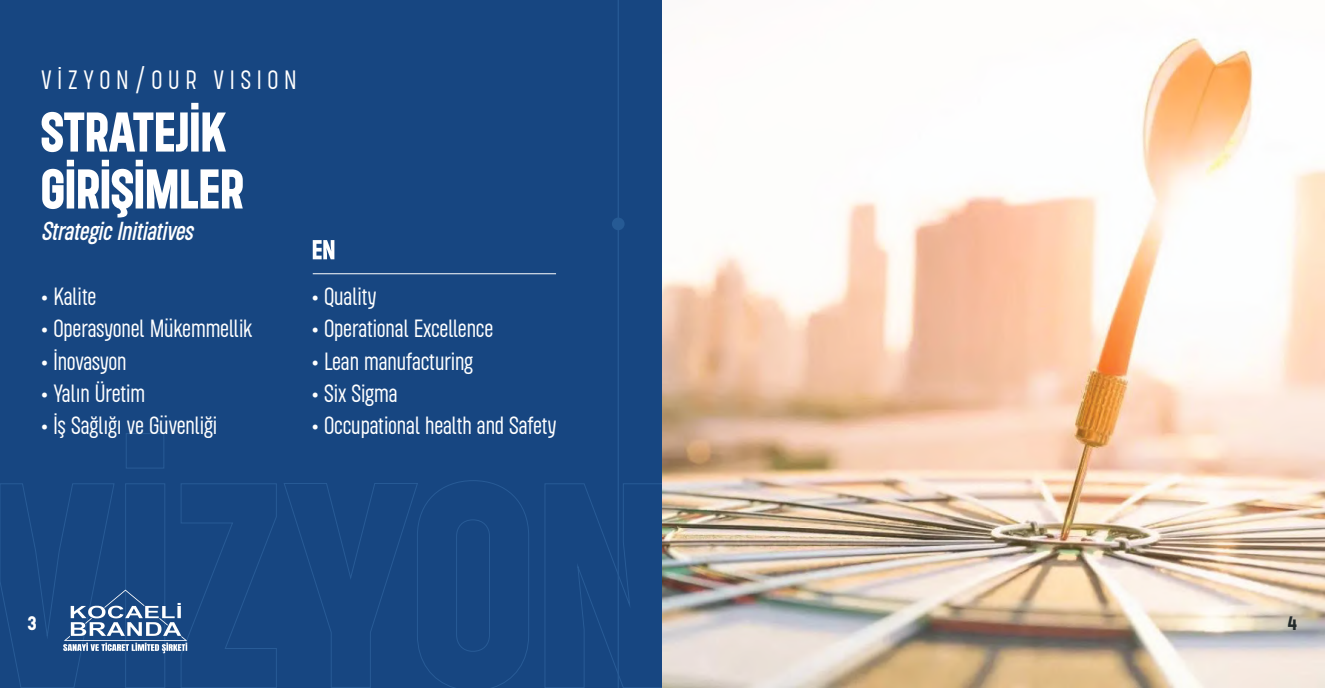
<style>
.page{position:relative;width:1325px;height:688px;background:#fff}
.page>*{position:absolute;margin:0;border:0;box-sizing:border-box;transform-origin:0 0}
.t1{font:700 60.11px/56.9px "Roundkey";color:#fff}
.t2{font:300 28.61px "Roundkey";letter-spacing:.2em;color:#fff}
.t3{font:italic 28px "Roundkey";letter-spacing:-.005em;color:#fff}
.t4{font:300 26.86px/32.2px "Roundkey";letter-spacing:-.005em;color:#fff}
.t5{font:700 21px "Roundkey";color:#fff}
.t6{font:700 21px "Roundkey";color:#222a2b}
.s1{font-family:"Myriad Pro";font-weight:700}
</style>
<div class="page">
<div style="left:0;top:0;width:662px;height:687px;background:#174681"></div>
<svg style="left:284px;top:480px;width:245px;height:207px"></svg>
<svg style="left:544px;top:483px;width:118px;height:204px"></svg>
<img style="left:662px;top:37px;width:662px;height:650px">
<svg style="left:313px;top:240px;width:21px;height:19px"></svg>
<hr style="left:617px;top:0;width:2px;height:687px;background:#285b96">
<div style="left:612px;top:217px;width:12px;height:13px;background:#265a94;border-radius:50%"></div>
<hr style="left:313px;top:273px;width:243px;height:1px;background:#fff">
<svg style="left:0;top:433px;width:277px;height:254px"></svg>
<p class="t2" style="left:41px;top:62px;width:257px">VİZYON/OUR VISION</p>
<h1 class="t1" style="left:41px;top:101px;width:204px">STRATEJİK<br>GİRİŞİMLER</h1>
<p class="t3" style="left:41px;top:214px;width:153px">Strategic Initiatives</p>
<p class="t4" style="left:41px;top:278px;width:213px"><span class="s1">·</span> Kalite<br><span class="s1">·</span> Operasyonel Mükemmellik <span class="s1">·</span> İnovasyon<br><span class="s1">·</span> Yalın Üretim<br><span class="s1">·</span> İş Sağlığı ve Güvenliği</p>
<p class="t4" style="left:312px;top:278px;width:246px"><span class="s1">·</span> Quality<br><span class="s1">·</span> Operational Excellence<br><span class="s1">·</span> Lean manufacturing<br><span class="s1">·</span> Six Sigma<br><span class="s1">·</span> Occupational health and Safety</p>
<p class="t5" style="left:28px;top:610px;width:10px">3</p>
<p class="t6" style="left:1287px;top:610px;width:11px">4</p>
</div>
